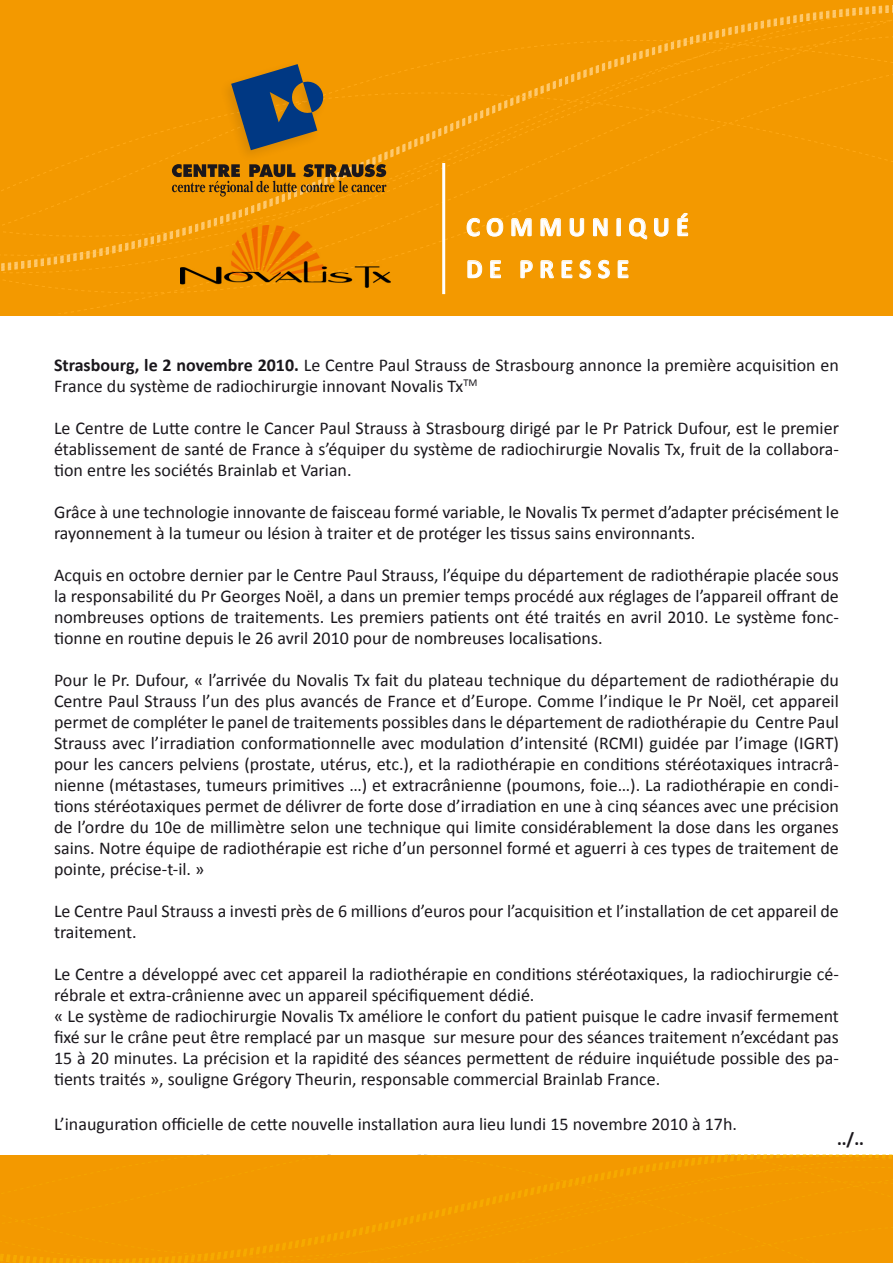
<style>
.page{position:relative;width:893px;height:1263px;background:#fff}
.page>*{position:absolute;margin:0;border:0;box-sizing:border-box;transform-origin:0 0}
.t1{font:700 27px "Calibri";letter-spacing:.24em;color:#fff}
.t2{font:18px/21px "Calibri";color:#1a171c}
.t3{font:700 18px "Calibri";color:#1a171c}
.s1{font-weight:700}
</style>
<div class="page">
<div style="left:0;top:0;width:893px;height:70px;background:#f39900"></div>
<div style="left:0;top:70px;width:893px;height:243px;background:#f39900"></div>
<svg style="left:466px;top:217px;width:14px;height:20px"></svg>
<svg style="left:486px;top:217px;width:18px;height:20px"></svg>
<svg style="left:511px;top:216px;width:21px;height:21px"></svg>
<svg style="left:540px;top:216px;width:21px;height:21px"></svg>
<svg style="left:569px;top:217px;width:16px;height:20px"></svg>
<svg style="left:592px;top:217px;width:16px;height:20px"></svg>
<svg style="left:616px;top:217px;width:5px;height:20px"></svg>
<svg style="left:628px;top:217px;width:20px;height:23px"></svg>
<svg style="left:654px;top:217px;width:15px;height:20px"></svg>
<svg style="left:677px;top:212px;width:12px;height:25px"></svg>
<svg style="left:467px;top:260px;width:16px;height:19px"></svg>
<svg style="left:490px;top:260px;width:11px;height:19px"></svg>
<svg style="left:520px;top:260px;width:13px;height:19px"></svg>
<svg style="left:540px;top:260px;width:14px;height:19px"></svg>
<svg style="left:561px;top:260px;width:12px;height:19px"></svg>
<svg style="left:579px;top:259px;width:13px;height:20px"></svg>
<svg style="left:598px;top:259px;width:12px;height:20px"></svg>
<svg style="left:617px;top:260px;width:12px;height:19px"></svg>
<hr style="left:442px;top:163px;width:3px;height:131px;background:#fff">
<img style="left:180px;top:225px;width:211px;height:62px">
<svg style="left:172px;top:164px;width:214px;height:33px;background:#a76c0d"></svg>
<div style="left:289px;top:77px;width:37px;height:47px;background:#f39900"></div>
<div style="left:217px;top:59px;width:103px;height:103px;background:#f39900"></div>
<svg style="left:231px;top:64px;width:94px;height:86px"></svg>
<div style="left:0;top:1154px;width:893px;height:109px;background:#f39900"></div>
<p class="t1" style="left:466px;top:210px;width:224px">COMMUNIQUÉ</p>
<p class="t1" style="left:466px;top:252px;width:165px">DE PRESSE</p>
<p class="t2" style="left:54px;top:353px;width:786px"><span class="s1">Strasbourg, le 2 novembre 2010.</span> Le Centre Paul Strauss de Strasbourg annonce la première acquisition en<br>France du système de radiochirurgie innovant Novalis Tx<sup>TM</sup></p>
<p class="t2" style="left:54px;top:416px;width:786px;text-align:justify">Le Centre de Lutte contre le Cancer Paul Strauss à Strasbourg dirigé par le Pr Patrick Dufour, est le premier établissement de santé de France à s’équiper du système de radiochirurgie Novalis Tx, fruit de la collabora&shy;tion entre les sociétés Brainlab et Varian.</p>
<p class="t2" style="left:54px;top:500px;width:786px">Grâce à une technologie innovante de faisceau formé variable, le Novalis Tx permet d’adapter précisément le rayonnement à la tumeur ou lésion à traiter et de protéger les tissus sains environnants.</p>
<p class="t2" style="left:54px;top:563px;width:786px;text-align:justify">Acquis en octobre dernier par le Centre Paul Strauss, l’équipe du département de radiothérapie placée sous la responsabilité du Pr Georges Noël, a dans un premier temps procédé aux réglages de l’appareil offrant de nombreuses options de traitements. Les premiers patients ont été traités en avril 2010. Le système fonc&shy;tionne en routine depuis le 26 avril 2010 pour de nombreuses localisations.</p>
<p class="t2" style="left:54px;top:668px;width:786px;text-align:justify">Pour le Pr. Dufour, « l’arrivée du Novalis Tx fait du plateau technique du département de radiothérapie du Centre Paul Strauss l’un des plus avancés de France et d’Europe. Comme l’indique le Pr Noël, cet appareil permet de compléter le panel de traitements possibles dans le département de radiothérapie du Centre Paul Strauss avec l’irradiation conformationnelle avec modulation d’intensité (RCMI) guidée par l’image (IGRT) pour les cancers pelviens (prostate, utérus, etc.), et la radiothérapie en conditions stéréotaxiques intracrâ&shy;nienne (métastases, tumeurs primitives …) et extracrânienne (poumons, foie…). La radiothérapie en condi&shy;tions stéréotaxiques permet de délivrer de forte dose d’irradiation en une à cinq séances avec une précision de l’ordre du 10e de millimètre selon une technique qui limite considérablement la dose dans les organes sains. Notre équipe de radiothérapie est riche d’un personnel formé et aguerri à ces types de traitement de pointe, précise-t-il. »</p>
<p class="t2" style="left:54px;top:899px;width:786px">Le Centre Paul Strauss a investi près de 6 millions d’euros pour l’acquisition et l’installation de cet appareil de traitement.</p>
<p class="t2" style="left:54px;top:962px;width:786px">Le Centre a développé avec cet appareil la radiothérapie en conditions stéréotaxiques, la radiochirurgie cé&shy;rébrale et extra-crânienne avec un appareil spécifiquement dédié.</p>
<p class="t2" style="left:54px;top:1004px;width:786px;text-align:justify">« Le système de radiochirurgie Novalis Tx améliore le confort du patient puisque le cadre invasif fermement fixé sur le crâne peut être remplacé par un masque sur mesure pour des séances traitement n’excédant pas 15 à 20 minutes. La précision et la rapidité des séances permettent de réduire inquiétude possible des pa&shy;tients traités », souligne Grégory Theurin, responsable commercial Brainlab France.</p>
<p class="t2" style="left:54px;top:1112px;width:684px">L’inauguration officielle de cette nouvelle installation aura lieu lundi 15 novembre 2010 à 17h.</p>
<p class="t3" style="left:837px;top:1128px;width:28px">../..</p>
</div>
